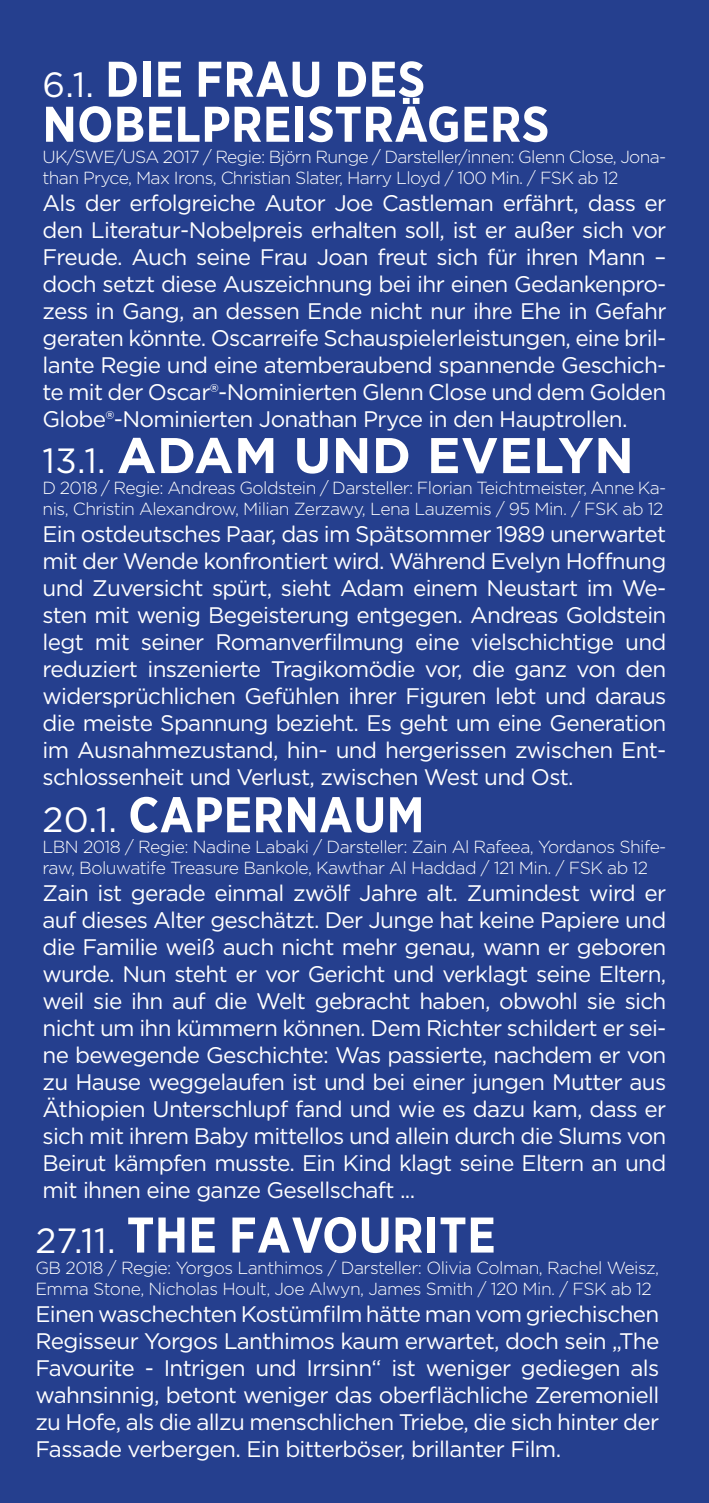
<style>
.page{position:relative;width:709px;height:1503px;background:#fff}
.page>*{position:absolute;margin:0;border:0;box-sizing:border-box;transform-origin:0 0}
.t1{font:700 50px/45px "Gotham Narrow";letter-spacing:.01em;color:#fff}
.t2{font:700 50px "Gotham";letter-spacing:.01em;color:#fff}
.t3{font:22.5px/27px "Gotham";letter-spacing:-.03em;color:#fff;text-align:justify}
.t4{font:300 17.5px/21px "Gotham";letter-spacing:-.03em;color:#fff}
.s1{font-family:"Gotham";font-weight:400;font-size:35px}
.s2{font-weight:400;font-size:35px}
</style>
<div class="page">
<div style="left:0;top:0;width:709px;height:1502px;background:#253f8e"></div>
<h1 class="t1" style="left:43px;top:56px;width:508px"><span class="s1">6.1.</span> DIE FRAU DES<br>NOBELPREISTRÄGERS</h1>
<p class="t4" style="left:43px;top:146px;width:625px">UK/SWE/USA 2017 / Regie: Björn Runge / Darsteller/innen: Glenn Close, Jona&shy;than Pryce, Max Irons, Christian Slater, Harry Lloyd / 100 Min. / FSK ab 12</p>
<p class="t3" style="left:43px;top:189px;width:625px">Als der erfolgreiche Autor Joe Castleman erfährt, dass er den Literatur-Nobelpreis erhalten soll, ist er außer sich vor Freude. Auch seine Frau Joan freut sich für ihren Mann – doch setzt diese Auszeichnung bei ihr einen Gedankenpro&shy;zess in Gang, an dessen Ende nicht nur ihre Ehe in Gefahr geraten könnte. Oscarreife Schauspielerleistungen, eine bril&shy;lante Regie und eine atemberaubend spannende Geschich&shy;te mit der Oscar®-Nominierten Glenn Close und dem Golden Globe®-Nominierten Jonathan Pryce in den Hauptrollen.</p>
<h1 class="t2" style="left:43px;top:422px;width:593px"><span class="s2">13.1.</span> ADAM UND EVELYN</h1>
<p class="t4" style="left:43px;top:477px;width:625px">D 2018 / Regie: Andreas Goldstein / Darsteller: Florian Teichtmeister, Anne Ka&shy;nis, Christin Alexandrow, Milian Zerzawy, Lena Lauzemis / 95 Min. / FSK ab 12</p>
<p class="t3" style="left:43px;top:520px;width:625px">Ein ostdeutsches Paar, das im Spätsommer 1989 unerwartet mit der Wende konfrontiert wird. Während Evelyn Hoffnung und Zuversicht spürt, sieht Adam einem Neustart im We&shy;sten mit wenig Begeisterung entgegen. Andreas Goldstein legt mit seiner Romanverfilmung eine vielschichtige und reduziert inszenierte Tragikomödie vor, die ganz von den widersprüchlichen Gefühlen ihrer Figuren lebt und daraus die meiste Spannung bezieht. Es geht um eine Generation im Ausnahmezustand, hin- und hergerissen zwischen Ent&shy;schlossenheit und Verlust, zwischen West und Ost.</p>
<h1 class="t1" style="left:43px;top:791px;width:383px"><span class="s1">20.1.</span> CAPERNAUM</h1>
<p class="t4" style="left:43px;top:836px;width:625px">LBN 2018 / Regie: Nadine Labaki / Darsteller: Zain Al Rafeea, Yordanos Shife&shy;raw, Boluwatife Treasure Bankole, Kawthar Al Haddad / 121 Min. / FSK ab 12</p>
<p class="t3" style="left:43px;top:879px;width:625px">Zain ist gerade einmal zwölf Jahre alt. Zumindest wird er auf dieses Alter geschätzt. Der Junge hat keine Papiere und die Familie weiß auch nicht mehr genau, wann er geboren wurde. Nun steht er vor Gericht und verklagt seine Eltern, weil sie ihn auf die Welt gebracht haben, obwohl sie sich nicht um ihn kümmern können. Dem Richter schildert er sei&shy;ne bewegende Geschichte: Was passierte, nachdem er von zu Hause weggelaufen ist und bei einer jungen Mutter aus Äthiopien Unterschlupf fand und wie es dazu kam, dass er sich mit ihrem Baby mittellos und allein durch die Slums von Beirut kämpfen musste. Ein Kind klagt seine Eltern an und mit ihnen eine ganze Gesellschaft ...</p>
<h1 class="t1" style="left:35px;top:1212px;width:462px"><span class="s1">27.11.</span> THE FAVOURITE</h1>
<p class="t4" style="left:35px;top:1256px;width:625px">GB 2018 / Regie: Yorgos Lanthimos / Darsteller: Olivia Colman, Rachel Weisz,<br>Emma Stone, Nicholas Hoult, Joe Alwyn, James Smith / 120 Min. / FSK ab 12</p>
<p class="t3" style="left:35px;top:1299px;width:625px">Einen waschechten Kostümfilm hätte man vom griechischen Regisseur Yorgos Lanthimos kaum erwartet, doch sein „The Favourite - Intrigen und Irrsinn“ ist weniger gediegen als wahnsinnig, betont weniger das oberflächliche Zeremoniell zu Hofe, als die allzu menschlichen Triebe, die sich hinter der Fassade verbergen. Ein bitterböser, brillanter Film.</p>
</div>
